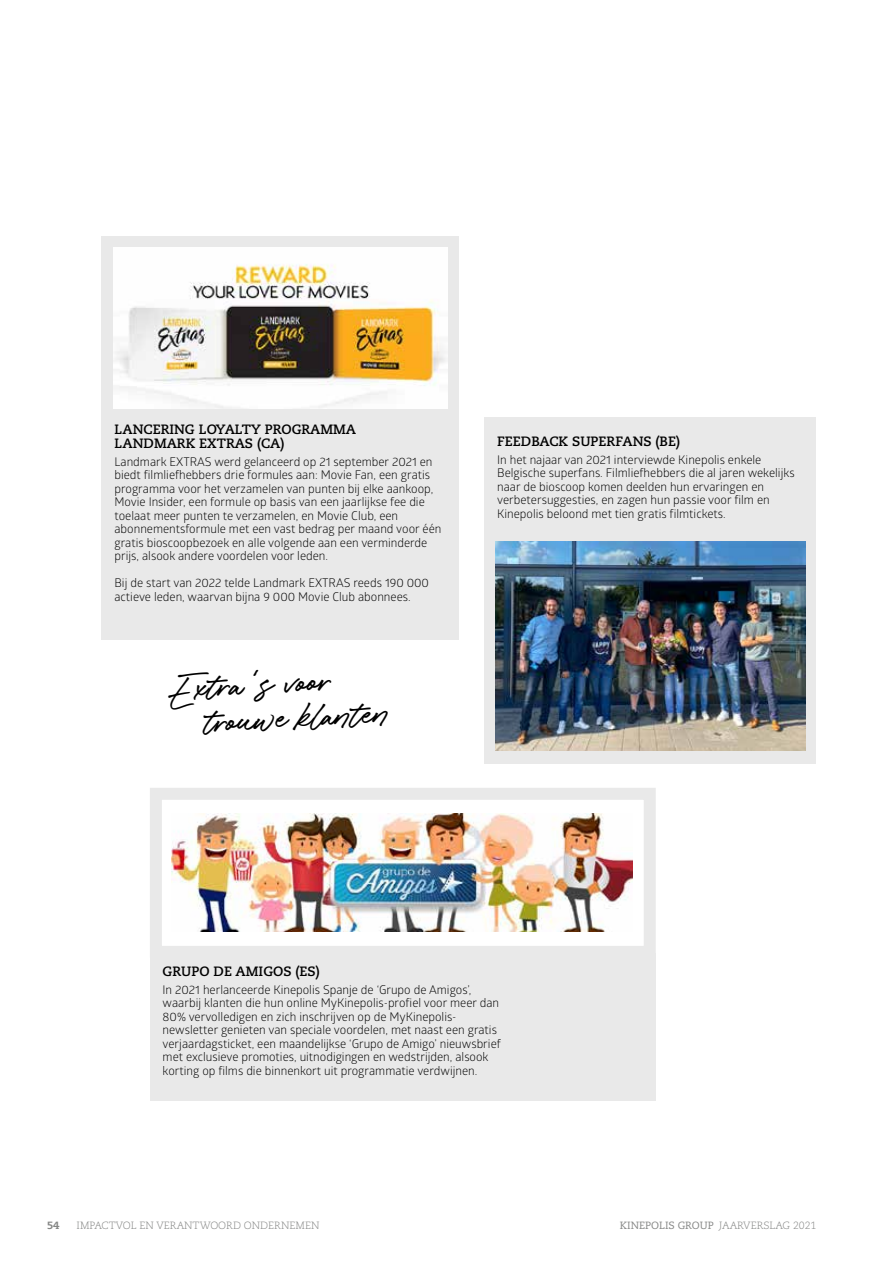
<style>
.page{position:relative;width:893px;height:1263px;background:#fff}
.page>*{position:absolute;margin:0;border:0;box-sizing:border-box;transform-origin:0 0}
.t1{font:21.15px/35.2px "Caliway";color:#000}
.t2{font:700 13.5px/13.5px "Caecilia LT Std";color:#000}
.t3{font:12px/13.5px "Glober";color:#000}
.t4{font:300 10.5px "Caecilia LT Std";color:#868786}
.t5{font:800 10.5px "Caecilia LT Std";color:#868786}
.s1{font-weight:400}
</style>
<div class="page">
<div style="left:102px;top:236px;width:357px;height:404px;background:#e9e9e9"></div>
<img style="left:113px;top:247px;width:334px;height:161px">
<div style="left:484px;top:418px;width:332px;height:346px;background:#e9e9e9"></div>
<img style="left:496px;top:541px;width:309px;height:209px">
<img style="left:172px;top:814px;width:460px;height:117px">
<div style="left:150px;top:788px;width:506px;height:170px;border:12px solid #e9e9e9"></div>
<div style="left:150px;top:953px;width:506px;height:148px;background:#e9e9e9"></div>
<p class="t2" style="left:114px;top:423px;width:243px">LANCERING LOYALTY PROGRAMMA<br>LANDMARK EXTRAS (CA)</p>
<p class="t3" style="left:114px;top:454px;width:328px">Landmark EXTRAS werd gelanceerd op 21 september 2021 en biedt filmliefhebbers drie formules aan: Movie Fan, een gratis programma voor het verzamelen van punten bij elke aankoop, Movie Insider, een formule op basis van een jaarlijkse fee die toelaat meer punten te verzamelen, en Movie Club, een abonnementsformule met een vast bedrag per maand voor één gratis bioscoopbezoek en alle volgende aan een verminderde prijs, alsook andere voordelen voor leden.</p>
<p class="t3" style="left:114px;top:576px;width:316px">Bij de start van 2022 telde Landmark EXTRAS reeds 190 000 actieve leden, waarvan bijna 9 000 Movie Club abonnees.</p>
<h1 class="t1" style="left:204px;top:670px;width:186px;text-indent:-33px;rotate:-3deg">Extra’s voor trouwe klanten</h1>
<p class="t2" style="left:497px;top:435px;width:184px">FEEDBACK SUPERFANS (BE)</p>
<p class="t3" style="left:497px;top:452px;width:299px">In het najaar van 2021 interviewde Kinepolis enkele Belgische superfans. Filmliefhebbers die al jaren wekelijks naar de bioscoop komen deelden hun ervaringen en verbetersuggesties, en zagen hun passie voor film en Kinepolis beloond met tien gratis filmtickets.</p>
<p class="t2" style="left:163px;top:965px;width:159px">GRUPO DE AMIGOS (ES)</p>
<p class="t3" style="left:163px;top:982px;width:340px">In 2021 herlanceerde Kinepolis Spanje de ‘Grupo de Amigos’, waarbij klanten die hun online MyKinepolis-profiel voor meer dan 80% vervolledigen en zich inschrijven op de MyKinepolis&shy;newsletter genieten van speciale voordelen, met naast een gratis verjaardagsticket, een maandelijkse ‘Grupo de Amigo’ nieuwsbrief met exclusieve promoties, uitnodigingen en wedstrijden, alsook korting op films die binnenkort uit programmatie verdwijnen.</p>
<p class="t5" style="left:47px;top:1218px;width:14px">54</p>
<p class="t4" style="left:77px;top:1219px;width:244px">IMPACTVOL EN VERANTWOORD ONDERNEMEN</p>
<p class="t4" style="left:620px;top:1219px;width:198px"><span class="s1">KINEPOLIS GROUP</span> JAARVERSLAG 2021</p>
</div>
